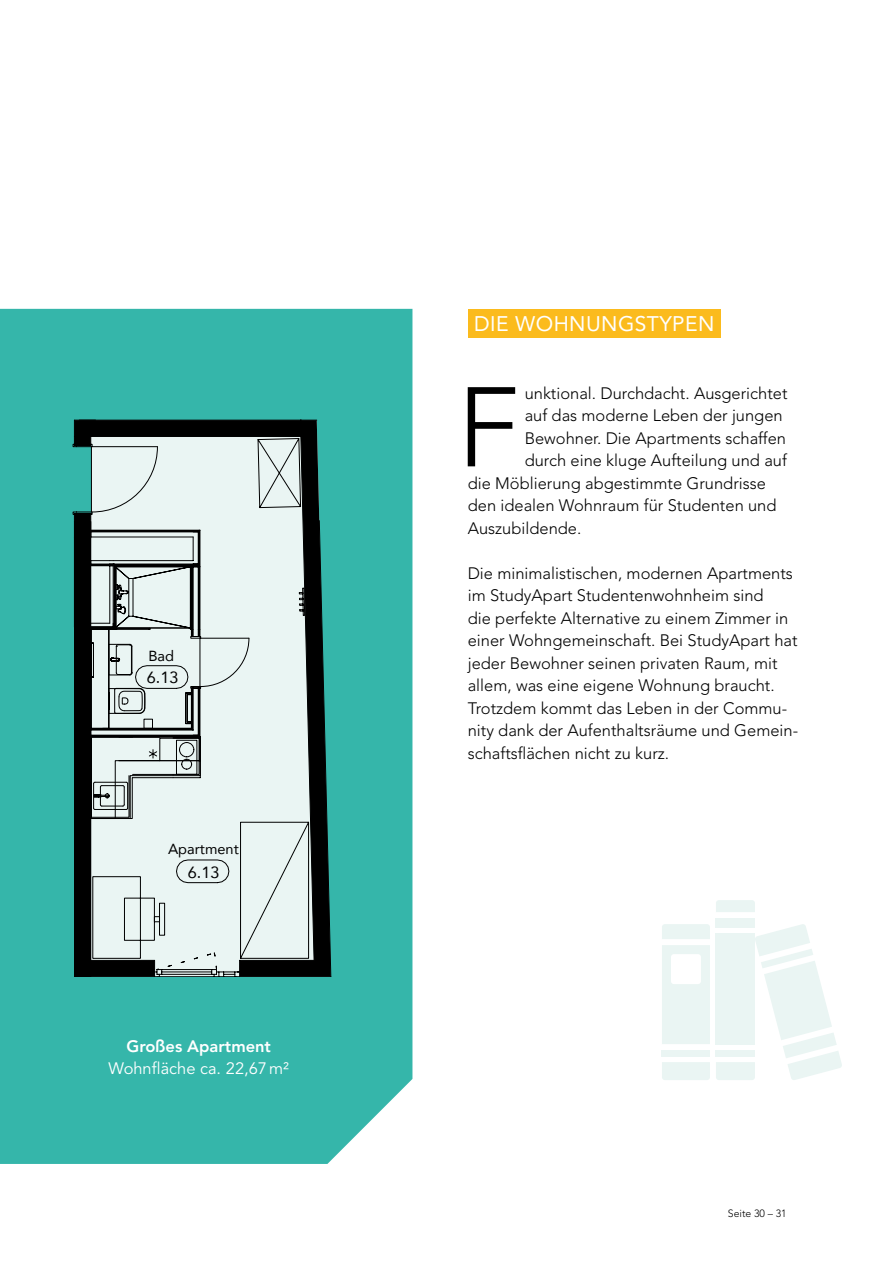
<style>
.page{position:relative;width:893px;height:1263px;background:#fff}
.page>*{position:absolute;margin:0;border:0;box-sizing:border-box;transform-origin:0 0}
.t1{font:300 111.9px "Avenir LT Std";color:#000}
.t2{font:21px "Avenir LT Std";letter-spacing:.02em;color:#fff}
.t3{font:300 16.5px/22.5px "Avenir LT Std";color:#000}
.t4{font:16.5px "Avenir LT Std";color:#fff}
.t5{font:800 16.5px "Avenir LT Std";color:#fff}
.t6{font:16.2px "Avenir";color:#000}
.t7{font:14.55px "Avenir";color:#000}
.t8{font:300 10.5px "Avenir LT Std";color:#000}
</style>
<div class="page">
<div style="left:0;top:309px;width:412px;height:855px;background:#35b6aa"></div>
<svg style="left:662px;top:924px;width:48px;height:15px"></svg>
<svg style="left:662px;top:945px;width:48px;height:99px"></svg>
<svg style="left:662px;top:1062px;width:48px;height:18px"></svg>
<div style="left:662px;top:1050px;width:48px;height:6px;background:#eaf5f3"></div>
<svg style="left:716px;top:900px;width:39px;height:12px"></svg>
<div style="left:716px;top:918px;width:39px;height:9px;background:#eaf5f3"></div>
<svg style="left:716px;top:924px;width:126px;height:156px"></svg>
<div style="left:468px;top:309px;width:253px;height:28px;background:#fbbb1d"></div>
<div style="left:11px;top:432px;width:56px;height:57px;background:#35b6aa"></div>
<hr style="left:158px;top:992px;width:79px;height:1px;background:#000">
<hr style="left:74px;top:992px;width:83px;height:1px;background:#000">
<hr style="left:74px;top:990px;width:83px;height:1px;background:#000">
<hr style="left:237px;top:990px;width:95px;height:1px;background:#000">
<hr style="left:237px;top:992px;width:95px;height:1px;background:#000">
<svg style="left:64px;top:392px;width:283px;height:585px"></svg>
<p class="t7" style="left:148px;top:644px;width:27px">Bad</p>
<p class="t6" style="left:147px;top:665px;width:33px">6.13</p>
<p class="t7" style="left:168px;top:837px;width:72px">Apartment</p>
<p class="t6" style="left:188px;top:859px;width:33px">6.13</p>
<p class="t5" style="left:127px;top:1036px;width:146px">Großes Apartment</p>
<p class="t4" style="left:108px;top:1059px;width:182px">Wohnfläche ca. 22,67m2</p>
<p class="t2" style="left:474px;top:312px;width:242px">DIE WOHNUNGSTYPEN</p>
<h1 class="t1" style="left:457px;top:362px;width:64px">F</h1>
<p class="t3" style="left:525px;top:382px;width:264px">unktional. Durchdacht. Ausgerichtet</p>
<p class="t3" style="left:525px;top:404px;width:260px">auf das moderne Leben der jungen</p>
<p class="t3" style="left:525px;top:427px;width:263px">Bewohner. Die Apartments schaffen</p>
<p class="t3" style="left:525px;top:449px;width:264px">durch eine kluge Aufteilung und auf</p>
<p class="t3" style="left:468px;top:472px;width:300px">die Möblierung abgestimmte Grundrisse</p>
<p class="t3" style="left:468px;top:494px;width:310px">den idealen Wohnraum für Studenten und</p>
<p class="t3" style="left:468px;top:517px;width:115px">Auszubildende.</p>
<p class="t3" style="left:468px;top:562px;width:332px">Die minimalistischen, modernen Apartments im StudyApart Studentenwohnheim sind<br>die perfekte Alternative zu einem Zimmer in einer Wohngemeinschaft. Bei StudyApart hat jeder Bewohner seinen privaten Raum, mit allem, was eine eigene Wohnung braucht.<br>Trotzdem kommt das Leben in der Commu&shy;nity dank der Aufenthaltsräume und Gemein&shy;schaftsflächen nicht zu kurz.</p>
<p class="t8" style="left:728px;top:1207px;width:60px">Seite 30 – 31</p>
</div>
